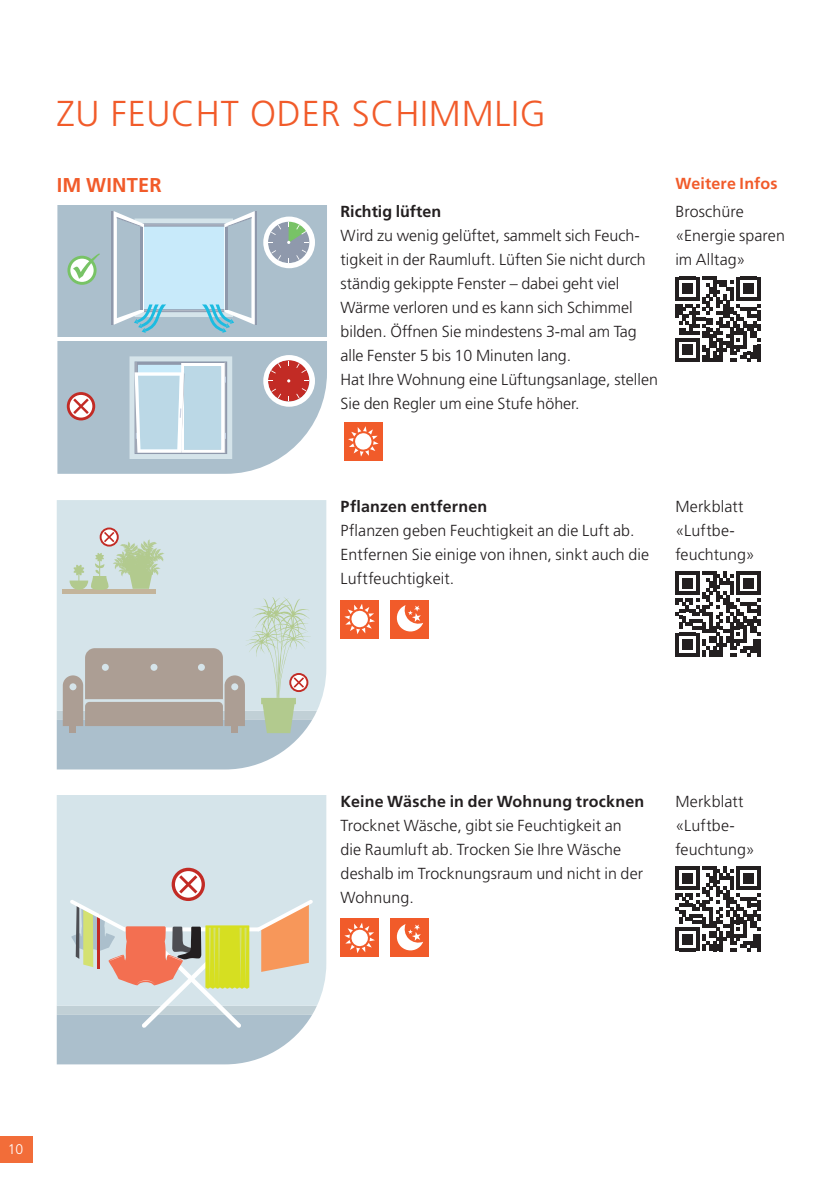
<style>
.page{position:relative;width:840px;height:1191px;background:#fff}
.page>*{position:absolute;margin:0;border:0;box-sizing:border-box;transform-origin:0 0}
.Kapiteltitel{font:300 36px "Frutiger LT Std";letter-spacing:.02em;color:#f15b2a}
.Kapitel_Zwischentite{font:700 20px "Frutiger LT Std";letter-spacing:.01em;color:#f15b2a}
.Fliesstext{font:300 16px/24px "Frutiger LT Std";color:#231f20}
.Fliesstext_fett{font:700 16px "Frutiger LT Std";letter-spacing:.01em;color:#231f20}
.Fliesstext_fett-2{font:700 16px "Frutiger LT Std";letter-spacing:.01em;color:#f15b2a}
.t1{font:300 14px "Frutiger LT Std";color:#fff}
</style>
<div class="page">
<svg style="left:57px;top:205px;width:270px;height:269px;background:#b0c3cf"></svg>
<hr style="left:111px;top:211px;width:2px;height:114px;background:#8f99ac">
<hr style="left:255px;top:211px;width:2px;height:114px;background:#8f99ac">
<svg style="left:129px;top:356px;width:103px;height:103px;background:#c7dce6"></svg>
<svg style="left:113px;top:211px;width:142px;height:122px;background:#b8d3e1"></svg>
<svg style="left:67px;top:392px;width:28px;height:28px"></svg>
<svg style="left:67px;top:253px;width:33px;height:32px"></svg>
<hr style="left:57px;top:337px;width:270px;height:4px;background:#fff">
<svg style="left:263px;top:216px;width:52px;height:52px"></svg>
<svg style="left:263px;top:355px;width:52px;height:52px"></svg>
<div style="left:344px;top:422px;width:38px;height:38px;background:#f15b2a"></div>
<svg style="left:348px;top:426px;width:30px;height:30px"></svg>
<hr style="left:675px;top:277px;width:3px;height:23px;background:#231f20">
<hr style="left:675px;top:304px;width:3px;height:14px;background:#231f20">
<hr style="left:675px;top:338px;width:3px;height:24px;background:#231f20">
<svg style="left:678px;top:277px;width:82px;height:85px"></svg>
<hr style="left:756px;top:345px;width:4px;height:17px;background:#231f20">
<div style="left:57px;top:500px;width:269px;height:210px;background:#d5e4ea"></div>
<hr style="left:62px;top:589px;width:94px;height:4px;background:#c3b49b">
<svg style="left:101px;top:528px;width:17px;height:17px"></svg>
<div style="left:100px;top:527px;width:19px;height:19px;border:2px solid #c22b25;border-radius:50%"></div>
<svg style="left:69px;top:532px;width:95px;height:58px;background:#c9d7c6"></svg>
<svg style="left:57px;top:596px;width:260px;height:173px;background:#c0c8c8"></svg>
<div style="left:340px;top:600px;width:38px;height:38px;background:#f15b2a"></div>
<svg style="left:344px;top:604px;width:31px;height:30px"></svg>
<div style="left:390px;top:600px;width:38px;height:38px;background:#f15b2a"></div>
<svg style="left:396px;top:605px;width:27px;height:27px"></svg>
<svg style="left:675px;top:571px;width:85px;height:85px"></svg>
<hr style="left:756px;top:639px;width:4px;height:17px;background:#231f20">
<div style="left:57px;top:795px;width:269px;height:210px;background:#d5e4ea"></div>
<svg style="left:173px;top:869px;width:30px;height:30px"></svg>
<div style="left:171px;top:867px;width:34px;height:34px;border:3px solid #c22b25;border-radius:50%"></div>
<svg style="left:179px;top:875px;width:18px;height:18px"></svg>
<svg style="left:57px;top:899px;width:260px;height:165px;background:#cac6b8"></svg>
<div style="left:340px;top:918px;width:38px;height:39px;background:#f15b2a"></div>
<svg style="left:344px;top:923px;width:31px;height:30px"></svg>
<div style="left:390px;top:918px;width:38px;height:39px;background:#f15b2a"></div>
<svg style="left:396px;top:924px;width:27px;height:27px"></svg>
<svg style="left:675px;top:866px;width:85px;height:85px"></svg>
<hr style="left:756px;top:934px;width:4px;height:17px;background:#231f20">
<div style="left:0;top:1136px;width:32px;height:26px;background:#f26d39"></div>
<p class="Kapiteltitel" style="left:57px;top:93px;width:490px">ZU FEUCHT ODER SCHIMMLIG</p>
<p class="Kapitel_Zwischentite" style="left:57px;top:173px;width:106px">IM WINTER</p>
<p class="Fliesstext_fett-2" style="left:675px;top:174px;width:104px">Weitere Infos</p>
<p class="Fliesstext_fett" style="left:340px;top:202px;width:102px">Richtig lüften</p>
<p class="Fliesstext" style="left:340px;top:224px;width:306px">Wird zu wenig gelüftet, sammelt sich Feuch&shy;tigkeit in der Raumluft. Lüften Sie nicht durch ständig gekippte Fenster – dabei geht viel Wärme verloren und es kann sich Schimmel bilden. Öffnen Sie mindestens 3-mal am Tag alle Fenster 5 bis 10 Minuten lang.</p>
<p class="Fliesstext" style="left:340px;top:368px;width:319px">Hat Ihre Wohnung eine Lüftungsanlage, stellen<br>Sie den Regler um eine Stufe höher.</p>
<p class="Fliesstext" style="left:675px;top:200px;width:111px">Broschüre «Energie sparen im Alltag»</p>
<p class="Fliesstext_fett" style="left:340px;top:497px;width:148px">Pflanzen entfernen</p>
<p class="Fliesstext" style="left:340px;top:519px;width:310px">Pflanzen geben Feuchtigkeit an die Luft ab.<br>Entfernen Sie einige von ihnen, sinkt auch die<br>Luftfeuchtigkeit.</p>
<p class="Fliesstext" style="left:675px;top:495px;width:70px">Merkblatt</p>
<p class="Fliesstext" style="left:675px;top:519px;width:81px">«Luftbe&shy;feuchtung»</p>
<p class="Fliesstext_fett" style="left:340px;top:792px;width:305px">Keine Wäsche in der Wohnung trocknen</p>
<p class="Fliesstext" style="left:340px;top:813px;width:304px">Trocknet Wäsche, gibt sie Feuchtigkeit an die Raumluft ab. Trocken Sie Ihre Wäsche deshalb im Trocknungsraum und nicht in der Wohnung.</p>
<p class="Fliesstext" style="left:675px;top:789px;width:70px">Merkblatt</p>
<p class="Fliesstext" style="left:675px;top:813px;width:81px">«Luftbe&shy;feuchtung»</p>
<p class="t1" style="left:8px;top:1141px;width:17px">10</p>
</div>
